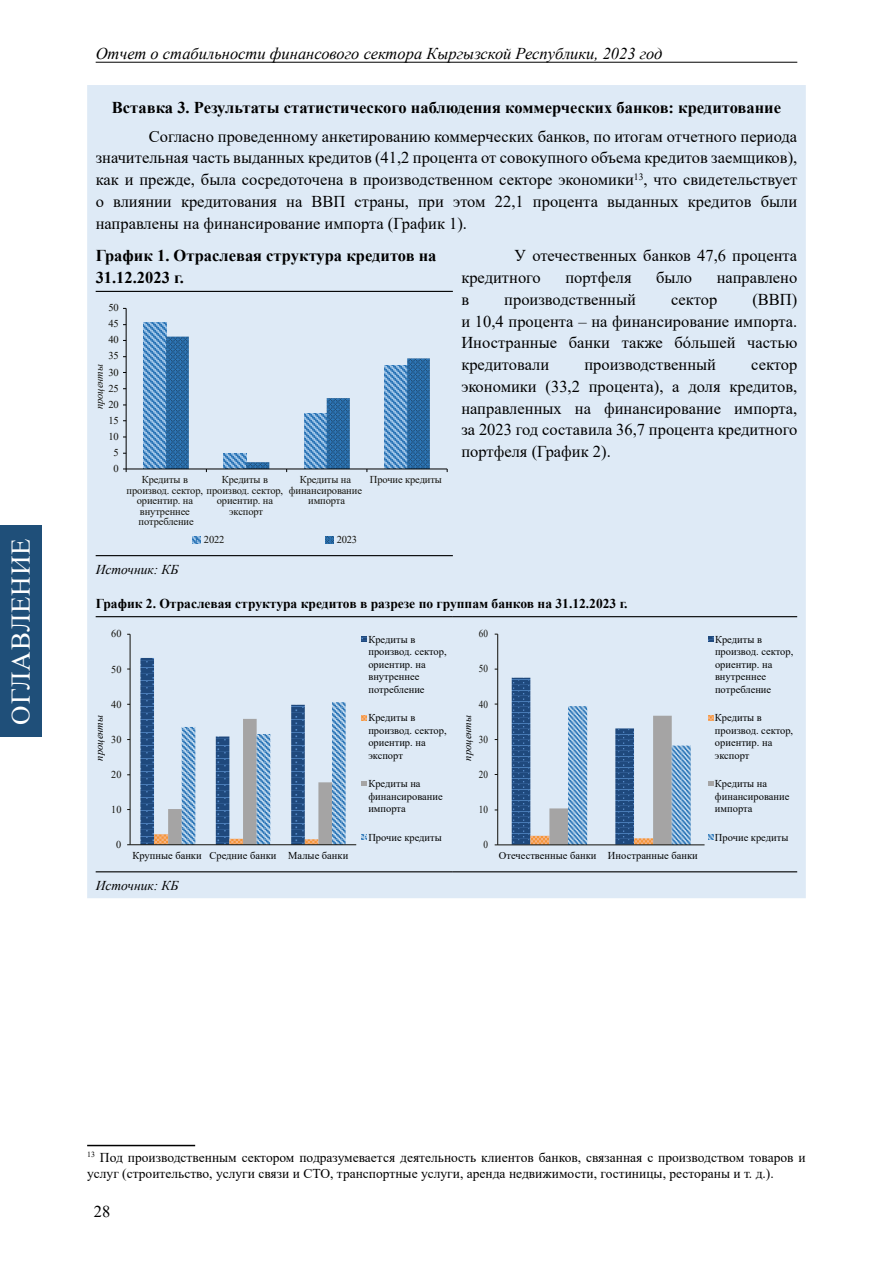
<style>
.page{position:relative;width:893px;height:1263px;background:#fff}
.page>*{position:absolute;margin:0;border:0;box-sizing:border-box;transform-origin:0 0}
.t1{font:27px "Times New Roman";letter-spacing:.035em;color:#fff}
.t2{font:16.5px/21.8px "Times New Roman";color:#000;text-align:justify}
.t3{font:700 16.5px/21.8px "Times New Roman";color:#000}
.t4{font:italic 16.5px "Times New Roman";color:#000}
.t5{font:13.5px/16.2px "Times New Roman";color:#000}
.t6{font:700 13.5px "Times New Roman";color:#000}
.t7{font:italic 13.5px "Times New Roman";color:#000}
.t8{font:10.65px "Times New Roman";letter-spacing:.025em;color:#12110b;scale:.86 1}
.t9{font:10.5px/12.6px "Times New Roman";color:#010202}
.t10{font:10.5px/10.5px "Times New Roman";letter-spacing:-.01em;color:#12110b;text-align:center}
.t11{font:italic 10.5px "Times New Roman";color:#010202}
.t12{font:italic 10.5px "Times New Roman";letter-spacing:-.02em;color:#12110b}
</style>
<div class="page">
<hr style="left:96px;top:62px;width:701px;height:1px;background:#000">
<div style="left:87px;top:85px;width:719px;height:813px;background:#deeaf6"></div>
<hr style="left:96px;top:616px;width:357px;height:1px;background:#000">
<hr style="left:453px;top:616px;width:344px;height:1px;background:#000">
<hr style="left:96px;top:871px;width:357px;height:1px;background:#000">
<hr style="left:453px;top:871px;width:344px;height:1px;background:#000">
<hr style="left:96px;top:291px;width:357px;height:1px;background:#000">
<hr style="left:96px;top:555px;width:357px;height:1px;background:#000">
<svg style="left:143px;top:323px;width:23px;height:146px;background:#649bcd"></svg>
<hr style="left:126px;top:308px;width:1px;height:161px;background:#000">
<hr style="left:126px;top:469px;width:321px;height:1px;background:#000">
<svg style="left:193px;top:536px;width:7px;height:7px"></svg>
<svg style="left:326px;top:536px;width:7px;height:7px"></svg>
<svg style="left:123px;top:469px;width:4px;height:3px"></svg>
<svg style="left:166px;top:337px;width:264px;height:135px;background:#aec7df"></svg>
<svg style="left:361px;top:637px;width:5px;height:4px"></svg>
<svg style="left:361px;top:715px;width:5px;height:5px"></svg>
<svg style="left:361px;top:781px;width:5px;height:5px"></svg>
<svg style="left:361px;top:835px;width:5px;height:5px"></svg>
<svg style="left:708px;top:637px;width:5px;height:4px"></svg>
<svg style="left:708px;top:715px;width:5px;height:5px"></svg>
<svg style="left:708px;top:781px;width:5px;height:5px"></svg>
<svg style="left:708px;top:835px;width:5px;height:5px"></svg>
<svg style="left:140px;top:658px;width:206px;height:186px;background:#b0c3d8"></svg>
<hr style="left:130px;top:634px;width:1px;height:211px;background:#12110b">
<hr style="left:130px;top:844px;width:226px;height:1px;background:#12110b">
<svg style="left:512px;top:678px;width:179px;height:166px;background:#a8bdd3"></svg>
<hr style="left:497px;top:634px;width:1px;height:211px;background:#12110b">
<hr style="left:498px;top:844px;width:207px;height:1px;background:#12110b">
<hr style="left:87px;top:1145px;width:108px;height:1px;background:#000">
<div style="left:0;top:526px;width:41px;height:211px;background:#1f4f79"></div>
<h1 class="t1" style="left:2px;top:725px;width:188px;rotate:-90deg">ОГЛАВЛЕНИЕ</h1>
<p class="t4" style="left:96px;top:42px;width:568px">Отчет о стабильности финансового сектора Кыргызской Республики, 2023 год</p>
<p class="t3" style="left:112px;top:96px;width:671px">Вставка 3. Результаты статистического наблюдения коммерческих банков: кредитование</p>
<p class="t2" style="left:96px;top:125px;width:703px;text-indent:53px">Согласно проведенному анкетированию коммерческих банков, по итогам отчетного периода значительная часть выданных кредитов (41,2 процента от совокупного объема кредитов заемщиков), как и прежде, была сосредоточена в производственном секторе экономики<sup>13</sup>, что свидетельствует о влиянии кредитования на ВВП страны, при этом 22,1 процента выданных кредитов были направлены на финансирование импорта (График 1).</p>
<p class="t3" style="left:96px;top:244px;width:342px">График 1. Отраслевая структура кредитов на<br>31.12.2023 г.</p>
<p class="t2" style="left:461px;top:244px;width:337px;text-indent:53px">У отечественных банков 47,6 процента кредитного</p>
<p class="t2" style="left:565px;top:266px;width:68px">портфеля</p>
<p class="t2" style="left:656px;top:266px;width:37px">было</p>
<p class="t2" style="left:717px;top:266px;width:82px">направлено</p>
<p class="t10" style="left:108px;top:302px;width:12px">50</p>
<p class="t10" style="left:108px;top:318px;width:12px">45</p>
<p class="t10" style="left:108px;top:334px;width:12px">40</p>
<p class="t10" style="left:108px;top:350px;width:12px">35</p>
<p class="t12" style="left:92px;top:409px;width:46px;rotate:-90deg">проценты</p>
<p class="t10" style="left:108px;top:366px;width:12px">30</p>
<p class="t10" style="left:108px;top:382px;width:12px">25</p>
<p class="t10" style="left:108px;top:399px;width:12px">20</p>
<p class="t10" style="left:108px;top:415px;width:12px">15</p>
<p class="t10" style="left:108px;top:431px;width:12px">10</p>
<p class="t10" style="left:113px;top:447px;width:7px">5</p>
<p class="t10" style="left:113px;top:463px;width:7px">0</p>
<p class="t10" style="left:142px;top:474px;width:48px">Кредиты в</p>
<p class="t10" style="left:127px;top:484px;width:158px">производ. сектор, производ. сектор,</p>
<p class="t10" style="left:137px;top:495px;width:58px">ориентир. на</p>
<p class="t10" style="left:140px;top:505px;width:52px">внутреннее</p>
<p class="t10" style="left:139px;top:516px;width:57px">потребление</p>
<p class="t10" style="left:217px;top:469px;width:58px;line-height:21px">Кредиты в ориентир. на</p>
<p class="t10" style="left:229px;top:505px;width:35px">экспорт</p>
<p class="t10" style="left:289px;top:474px;width:75px">Кредиты на финансирование импорта</p>
<p class="t10" style="left:370px;top:474px;width:74px">Прочие кредиты</p>
<p class="t10" style="left:204px;top:533px;width:22px">2022</p>
<p class="t10" style="left:337px;top:533px;width:22px">2023</p>
<p class="t2" style="left:461px;top:288px;width:337px;text-indent:291px">(ВВП) и 10,4 процента – на финансирование импорта.<br>Иностранные банки также бóльшей частью кредитовали</p>
<p class="t2" style="left:461px;top:288px;width:9px">в</p>
<p class="t2" style="left:504px;top:288px;width:133px">производственный</p>
<p class="t2" style="left:671px;top:288px;width:48px">сектор</p>
<p class="t2" style="left:584px;top:353px;width:133px">производственный</p>
<p class="t2" style="left:461px;top:353px;width:337px;text-indent:290px">сектор экономики (33,2 процента), а доля кредитов, направленных на финансирование импорта, за 2023 год составила 36,7 процента кредитного портфеля (График 2).</p>
<p class="t7" style="left:96px;top:560px;width:84px">Источник: КБ</p>
<p class="t6" style="left:96px;top:594px;width:533px">График 2. Отраслевая структура кредитов в разрезе по группам банков на 31.12.2023 г.</p>
<p class="t10" style="left:111px;top:628px;width:12px">60</p>
<p class="t10" style="left:111px;top:663px;width:12px">50</p>
<p class="t10" style="left:111px;top:698px;width:12px">40</p>
<p class="t11" style="left:92px;top:761px;width:47px;rotate:-90deg">проценты</p>
<p class="t10" style="left:111px;top:734px;width:12px">30</p>
<p class="t10" style="left:111px;top:769px;width:12px">20</p>
<p class="t10" style="left:111px;top:804px;width:12px">10</p>
<p class="t10" style="left:116px;top:839px;width:7px">0</p>
<p class="t9" style="left:368px;top:632px;width:80px">Кредиты в производ. сектор, ориентир. на внутреннее потребление</p>
<p class="t9" style="left:368px;top:711px;width:80px">Кредиты в производ. сектор, ориентир. на экспорт</p>
<p class="t9" style="left:368px;top:777px;width:76px">Кредиты на финансирование импорта</p>
<p class="t9" style="left:368px;top:830px;width:75px">Прочие кредиты</p>
<p class="t8" style="left:479px;top:626px;width:12px">60</p>
<p class="t8" style="left:479px;top:661px;width:12px">50</p>
<p class="t8" style="left:479px;top:696px;width:12px">40</p>
<p class="t11" style="left:460px;top:761px;width:47px;rotate:-90deg">проценты</p>
<p class="t8" style="left:479px;top:732px;width:12px">30</p>
<p class="t8" style="left:479px;top:767px;width:12px">20</p>
<p class="t8" style="left:479px;top:802px;width:12px">10</p>
<p class="t8" style="left:483px;top:837px;width:7px">0</p>
<p class="t9" style="left:132px;top:849px;width:217px">Крупные банки Средние банки Малые банки</p>
<p class="t9" style="left:499px;top:849px;width:200px">Отечественные банки Иностранные банки</p>
<p class="t7" style="left:96px;top:876px;width:84px">Источник: КБ</p>
<p class="t9" style="left:715px;top:632px;width:80px">Кредиты в производ. сектор, ориентир. на внутреннее потребление</p>
<p class="t9" style="left:715px;top:711px;width:80px">Кредиты в производ. сектор, ориентир. на экспорт</p>
<p class="t9" style="left:715px;top:777px;width:76px">Кредиты на финансирование импорта</p>
<p class="t9" style="left:715px;top:830px;width:75px">Прочие кредиты</p>
<p class="t5" style="left:87px;top:1149px;width:720px"><sup>13</sup> Под производственным сектором подразумевается деятельность клиентов банков, связанная с производством товаров и услуг (строительство, услуги связи и СТО, транспортные услуги, аренда недвижимости, гостиницы, рестораны и т. д.).</p>
<p class="t2" style="left:94px;top:1200px;width:18px">28</p>
</div>
